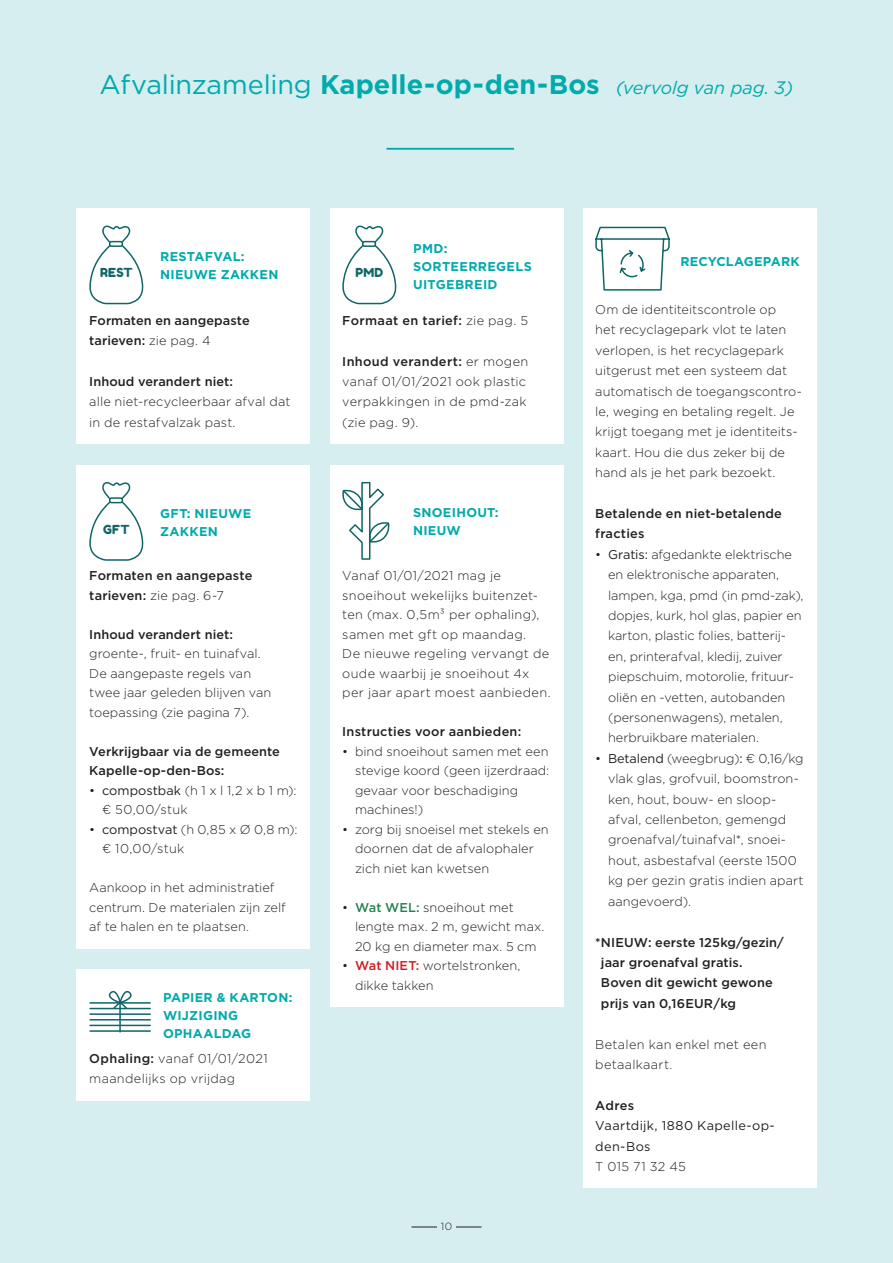
<style>
.page{position:relative;width:893px;height:1263px;background:#d6eeef}
.page>*{position:absolute;margin:0;border:0;box-sizing:border-box;transform-origin:0 0}
.t1{font:700 27px "Gotham";color:#00aaad}
.t2{font:300 12.75px/20.4px "Gotham";letter-spacing:.005em;color:#231f20}
.t3{font:300 12.75px/19.5px "Gotham";letter-spacing:.025em;color:#231f20}
.t4{font:500 12.75px/20.4px "Gotham";letter-spacing:.01em;color:#231f20}
.t5{font:700 12.75px/18px "Gotham";letter-spacing:.02em;color:#00aaad}
.t6{font:12.75px/20.4px "Gotham";letter-spacing:.025em;color:#231f20}
.t7{font:12.45px "Fredoka One";letter-spacing:.02em;color:#106566}
.t8{font:300 10.5px "Gotham";color:#231f20}
.s1{font-weight:400}
.s2{font-weight:400;font-style:italic;font-size:18px}
.s3{font-weight:300}
.s4{font-weight:500}
.s5{font-weight:500;color:#238350}
.s6{font-weight:500;color:#d7171f}
</style>
<div class="page">
<hr style="left:386px;top:148px;width:128px;height:2px;background:#00aaad">
<div style="left:77px;top:208px;width:233px;height:236px;background:#fff"></div>
<svg style="left:89px;top:225px;width:55px;height:80px"></svg>
<div style="left:109px;top:241px;width:14px;height:6px;border:2px solid #106566;border-radius:2px"></div>
<div style="left:330px;top:465px;width:233px;height:542px;background:#fff"></div>
<svg style="left:342px;top:481px;width:48px;height:79px"></svg>
<div style="left:583px;top:208px;width:233px;height:980px;background:#fff"></div>
<svg style="left:595px;top:226px;width:75px;height:65px"></svg>
<div style="left:330px;top:208px;width:233px;height:236px;background:#fff"></div>
<svg style="left:342px;top:225px;width:55px;height:80px"></svg>
<div style="left:362px;top:241px;width:14px;height:6px;border:2px solid #106566;border-radius:2px"></div>
<div style="left:77px;top:969px;width:233px;height:131px;background:#fff"></div>
<hr style="left:90px;top:1002px;width:60px;height:2px;background:#106566">
<hr style="left:90px;top:1013px;width:60px;height:2px;background:#106566">
<hr style="left:90px;top:1008px;width:60px;height:1px;background:#106566">
<hr style="left:90px;top:1030px;width:60px;height:2px;background:#106566">
<hr style="left:90px;top:1019px;width:60px;height:1px;background:#106566">
<hr style="left:90px;top:1025px;width:60px;height:1px;background:#106566">
<hr style="left:119px;top:1002px;width:2px;height:30px;background:#106566">
<svg style="left:103px;top:990px;width:34px;height:23px"></svg>
<div style="left:77px;top:465px;width:233px;height:483px;background:#fff"></div>
<svg style="left:89px;top:482px;width:55px;height:79px"></svg>
<div style="left:109px;top:497px;width:14px;height:6px;border:2px solid #106566;border-radius:2px"></div>
<svg style="left:411px;top:1227px;width:26px;height:1px"></svg>
<svg style="left:456px;top:1227px;width:25px;height:1px"></svg>
<h1 class="t1" style="left:100px;top:66px;width:695px"><span class="s1">Afvalinzameling</span> Kapelle-op-den-Bos <span class="s2">(vervolg van pag. 3)</span></h1>
<p class="t5" style="left:160px;top:247px;width:120px">RESTAFVAL:<br>NIEUWE ZAKKEN</p>
<p class="t4" style="left:89px;top:310px;width:162px">Formaten en aangepaste tarieven: <span class="s3">zie pag. 4</span></p>
<p class="t4" style="left:89px;top:371px;width:145px">Inhoud verandert niet:</p>
<p class="t2" style="left:89px;top:391px;width:203px">alle niet-recycleerbaar afval dat in de restafvalzak past.</p>
<p class="t7" style="left:100px;top:265px;width:34px">REST</p>
<p class="t5" style="left:160px;top:504px;width:92px">GFT: NIEUWE<br>ZAKKEN</p>
<p class="t4" style="left:89px;top:566px;width:165px;line-height:19.5px">Formaten en aangepaste tarieven: <span class="s3">zie pag. 6-7</span></p>
<p class="t4" style="left:89px;top:624px;width:145px">Inhoud verandert niet:</p>
<p class="t2" style="left:89px;top:644px;width:183px;line-height:19.5px">groente-, fruit- en tuinafval.<br>De aangepaste regels van twee jaar geleden blijven van toepassing (zie pagina 7).</p>
<p class="t4" style="left:89px;top:741px;width:192px;line-height:19.5px">Verkrijgbaar via de gemeente<br>Kapelle-op-den-Bos:</p>
<p class="t2" style="left:102px;top:780px;width:196px;line-height:19.5px;text-indent:-13px">• <span class="s1">compostbak</span> (h 1 x l 1,2 x b 1 m): € 50,00/stuk</p>
<p class="t3" style="left:102px;top:819px;width:197px;text-indent:-13px">• <span class="s1">compostvat</span> (h 0,85 x Ø 0,8 m): € 10,00/stuk</p>
<p class="t2" style="left:89px;top:878px;width:198px;line-height:19.5px">Aankoop in het administratief centrum. De materialen zijn zelf af te halen en te plaatsen.</p>
<p class="t7" style="left:103px;top:522px;width:28px">GFT</p>
<p class="t5" style="left:163px;top:988px;width:131px">PAPIER &amp; KARTON:<br>WIJZIGING<br>OPHAALDAG</p>
<p class="t3" style="left:89px;top:1048px;width:180px;line-height:20.4px"><span class="s4">Ophaling:</span> vanaf 01/01/2021 maandelijks op vrijdag</p>
<p class="t5" style="left:413px;top:239px;width:120px">PMD:<br>SORTEERREGELS<br>UITGEBREID</p>
<p class="t4" style="left:342px;top:310px;width:187px">Formaat en tarief: <span class="s3">zie pag. 5</span></p>
<p class="t3" style="left:342px;top:350px;width:188px;line-height:20.4px"><span class="s4">Inhoud verandert:</span> er mogen vanaf 01/01/2021 ook plastic verpakkingen in de pmd-zak (zie pag. 9).</p>
<p class="t7" style="left:355px;top:265px;width:29px">PMD</p>
<p class="t5" style="left:413px;top:504px;width:87px">SNOEIHOUT:<br>NIEUW</p>
<p class="t3" style="left:342px;top:565px;width:210px">Vanaf 01/01/2021 mag je snoeihout wekelijks buitenzet&shy;ten (max. 0,5m³ per ophaling), samen met gft op maandag.<br>De nieuwe regeling vervangt de oude waarbij je snoeihout 4x per jaar apart moest aanbieden.</p>
<p class="t4" style="left:342px;top:721px;width:180px">Instructies voor aanbieden:</p>
<p class="t2" style="left:355px;top:741px;width:196px;line-height:19.5px;text-indent:-13px">• bind snoeihout samen met een stevige koord (geen ijzerdraad: gevaar voor beschadiging machines!)</p>
<p class="t2" style="left:355px;top:819px;width:195px;line-height:19.5px;text-indent:-13px">• zorg bij snoeisel met stekels en doornen dat de afvalophaler zich niet kan kwetsen</p>
<p class="t2" style="left:355px;top:897px;width:191px;line-height:19.5px;text-indent:-13px">• <span class="s5">Wat WEL:</span> snoeihout met lengte max. 2 m, gewicht max.<br>20 kg en diameter max. 5 cm</p>
<p class="t2" style="left:355px;top:955px;width:167px;line-height:19.5px;text-indent:-13px">• <span class="s6">Wat NIET:</span> wortelstronken, dikke takken</p>
<p class="t8" style="left:441px;top:1220px;width:13px">10</p>
<p class="t5" style="left:680px;top:252px;width:121px">RECYCLAGEPARK</p>
<p class="t2" style="left:595px;top:299px;width:208px">Om de identiteitscontrole op<br>het recyclagepark vlot te laten verlopen, is het recyclagepark uitgerust met een systeem dat automatisch de toegangscontro&shy;le, weging en betaling regelt. Je krijgt toegang met je identiteits&shy;kaart. Hou die dus zeker bij de hand als je het park bezoekt.</p>
<p class="t4" style="left:595px;top:503px;width:188px">Betalende en niet-betalende fracties</p>
<p class="t2" style="left:608px;top:544px;width:197px;text-indent:-13px">• <span class="s1">Gratis:</span> afgedankte elektrische en elektronische apparaten, lampen, kga, pmd (in pmd-zak), dopjes, kurk, hol glas, papier en karton, plastic folies, batterij&shy;en, printerafval, kledij, zuiver piepschuim, motorolie, frituur&shy;oliën en -vetten, autobanden (personenwagens), metalen, herbruikbare materialen.</p>
<p class="t2" style="left:608px;top:748px;width:197px;text-indent:-13px">• <span class="s1">Betalend</span> (weegbrug)<span class="s1">:</span> € 0,16/kg vlak glas, grofvuil, boomstron&shy;ken, hout, bouw- en sloop&shy;afval, cellenbeton, gemengd groenafval/tuinafval*, snoei&shy;hout, asbestafval (eerste 1500 kg per gezin gratis indien apart aangevoerd).</p>
<p class="t4" style="left:601px;top:932px;width:184px;text-indent:-6px">*NIEUW: eerste 125kg/gezin/ jaar groenafval gratis.<br>Boven dit gewicht gewone prijs van 0,16EUR/kg</p>
<p class="t3" style="left:595px;top:1033px;width:173px;line-height:20.4px">Betalen kan enkel met een betaalkaart.</p>
<p class="t4" style="left:595px;top:1095px;width:40px">Adres</p>
<p class="t6" style="left:595px;top:1115px;width:181px">Vaartdijk, 1880 Kapelle-op&shy;den-Bos</p>
<p class="t2" style="left:595px;top:1156px;width:92px">T 015 71 32 45</p>
</div>
